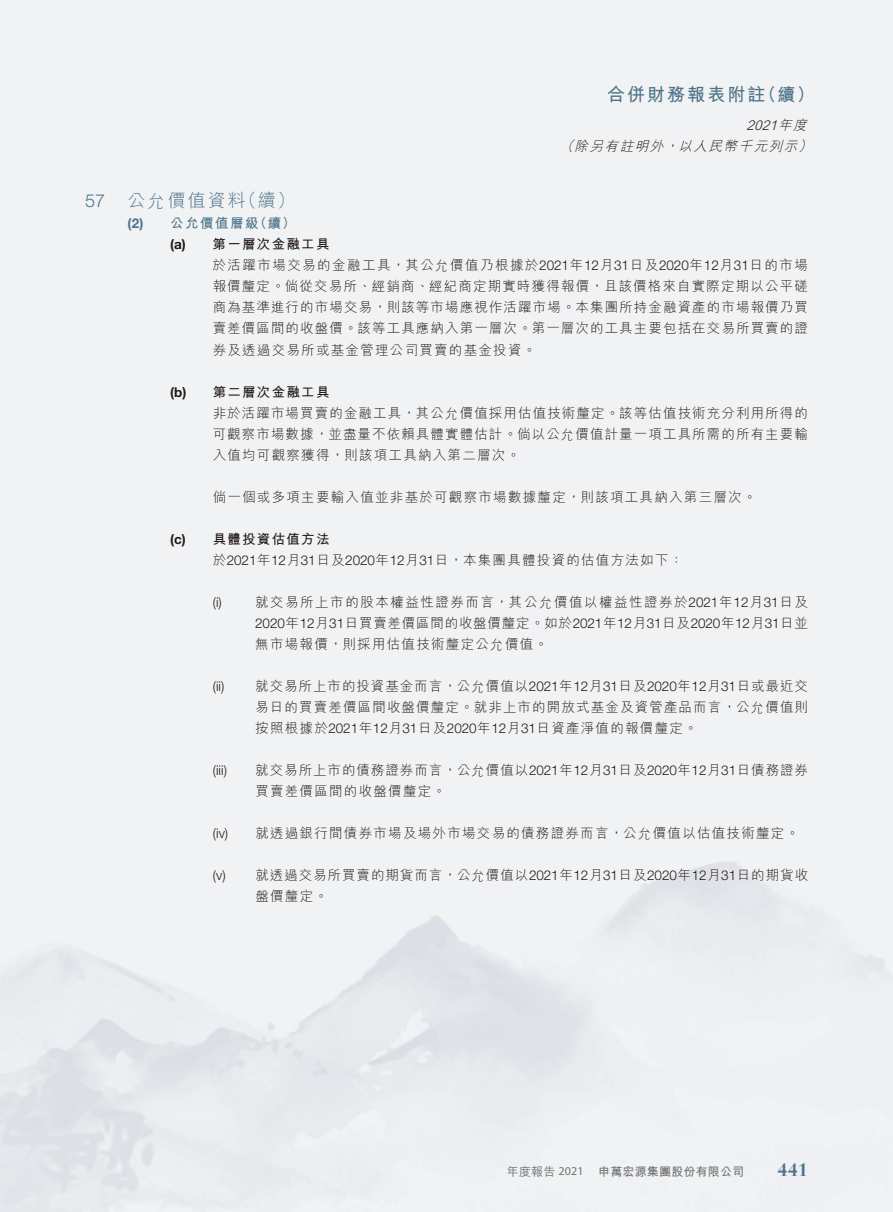
<style>
.page{position:relative;width:893px;height:1212px;background:#f0f1f4}
.page>*{position:absolute;margin:0;border:0;box-sizing:border-box;transform-origin:0 0}
.t1{font:700 18px "M Hei HK";letter-spacing:.115em;color:#4e738a}
.t2{font:300 18px "M Hei HK";letter-spacing:.115em;color:#4e738a}
.t3{font:700 18px "Bauer Bodoni";color:#4e738a}
.t4{font:300 13.5px/21px "M Hei HK";letter-spacing:.085em;color:#231916}
.t5{font:300 13.5px "M Hei HK";letter-spacing:.105em;color:#231916}
.t6{font:italic 300 13.5px/21px "M Hei HK";color:#231916}
.t7{font:300 13.5px "Helvetica Neue";letter-spacing:.005em;color:#231916}
.t8{font:700 13.5px "M Hei HK";letter-spacing:.115em;color:#4e738a}
.t9{font:700 13.5px "M Hei HK";letter-spacing:.095em;color:#231916}
.t10{font:700 12px "M Hei HK";letter-spacing:.015em;color:#727272}
.s1{font-family:"Helvetica Neue"}
.s2{font-family:"Helvetica Neue";font-weight:700}
.s3{font-weight:700}
.s4{font-weight:500}
.s5{font-family:"Myriad Pro";font-weight:400}
</style>
<div class="page">
<h1 class="t1" style="left:607px;top:81px;width:209px">合併財務報表附註（續）</h1>
<p class="t6" style="left:560px;top:114px;width:258px;text-indent:186px">2021年度（除另有註明外，以人民幣千元列示）</p>
<h1 class="t2" style="left:85px;top:188px;width:212px"><span class="s1">57</span> 公允價值資料（續）</h1>
<p class="t8" style="left:128px;top:214px;width:170px"><span class="s1">(2)</span> 公允價值層級（續）</p>
<p class="t9" style="left:170px;top:235px;width:161px"><span class="s1">(a)</span> 第一層次金融工具</p>
<p class="t5" style="left:213px;top:256px;width:597px">於活躍市場交易的金融工具，其公允價值乃根據於<span class="s1">2021</span>年<span class="s1">12</span>月<span class="s1">31</span>日及<span class="s1">2020</span>年<span class="s1">12</span>月<span class="s1">31</span>日的市場</p>
<p class="t4" style="left:213px;top:275px;width:597px">報價釐定。倘從交易所、經銷商、經紀商定期實時獲得報價，且該價格來自實際定期以公平磋</p>
<p class="t4" style="left:213px;top:296px;width:597px">商為基準進行的市場交易，則該等市場應視作活躍市場。本集團所持金融資產的市場報價乃買</p>
<p class="t4" style="left:213px;top:317px;width:597px">賣差價區間的收盤價。該等工具應納入第一層次。第一層次的工具主要包括在交易所買賣的證</p>
<p class="t4" style="left:213px;top:338px;width:325px">券及透過交易所或基金管理公司買賣的基金投資。</p>
<p class="t4" style="left:213px;top:380px;width:597px;text-indent:-43px"><span class="s2">(b)</span> <span class="s3">第二層次金融工具<br></span>非於活躍市場買賣的金融工具，其公允價值採用估值技術釐定。該等估值技術充分利用所得的可觀察市場數據，並盡量不依賴具體實體估計。倘以公允價值計量一項工具所需的所有主要輸入值均可觀察獲得，則該項工具納入第二層次。</p>
<p class="t4" style="left:213px;top:485px;width:545px">倘一個或多項主要輸入值並非基於可觀察市場數據釐定，則該項工具納入第三層次。</p>
<p class="t4" style="left:213px;top:527px;width:472px;text-indent:-43px"><span class="s2">(c)</span> <span class="s3">具體投資估值方法<br></span>於<span class="s1">2021</span>年<span class="s1">12</span>月<span class="s1">31</span>日及<span class="s1">2020</span>年<span class="s1">12</span>月<span class="s1">31</span>日，本集團具體投資的估值方法如下：</p>
<p class="t7" style="left:213px;top:593px;width:11px">(i)</p>
<p class="t4" style="left:255px;top:590px;width:554px;text-align:justify">就交易所上市的股本權益性證券而言，其公允價值以權益性證券於<span class="s1">2021</span>年<span class="s1">12</span>月<span class="s1">31</span>日及<span class="s1">2020</span>年<span class="s1">12</span>月<span class="s1">31</span>日買賣差價區間的收盤價釐定。如於<span class="s1">2021</span>年<span class="s1">12</span>月<span class="s1">31</span>日及<span class="s1">2020</span>年<span class="s1">12</span>月<span class="s1">31</span>日並無市場報價，則採用估值技術釐定公允價值。</p>
<p class="t7" style="left:213px;top:677px;width:13px">(ii)</p>
<p class="t4" style="left:255px;top:675px;width:554px;text-align:justify">就交易所上市的投資基金而言，公允價值以<span class="s1">2021</span>年<span class="s1">12</span>月<span class="s1">31</span>日及<span class="s1">2020</span>年<span class="s1">12</span>月<span class="s1">31</span>日或最近交易日的買賣差價區間收盤價釐定。就非上市的開放式基金及資管產品而言，公允價值則按照根據於<span class="s1">2021</span>年<span class="s1">12</span>月<span class="s1">31</span>日及<span class="s1">2020</span>年<span class="s1">12</span>月<span class="s1">31</span>日資產淨值的報價釐定。</p>
<p class="t7" style="left:213px;top:761px;width:16px">(iii)</p>
<p class="t4" style="left:255px;top:759px;width:554px">就交易所上市的債務證券而言，公允價值以<span class="s1">2021</span>年<span class="s1">12</span>月<span class="s1">31</span>日及<span class="s1">2020</span>年<span class="s1">12</span>月<span class="s1">31</span>日債務證券買賣差價區間的收盤價釐定。</p>
<p class="t7" style="left:213px;top:824px;width:17px">(iv)</p>
<p class="t4" style="left:255px;top:822px;width:545px">就透過銀行間債券市場及場外市場交易的債務證券而言，公允價值以估值技術釐定。</p>
<p class="t4" style="left:255px;top:864px;width:554px;text-indent:-43px"><span class="s1">(v)</span> 就透過交易所買賣的期貨而言，公允價值以<span class="s1">2021</span>年<span class="s1">12</span>月<span class="s1">31</span>日及<span class="s1">2020</span>年<span class="s1">12</span>月<span class="s1">31</span>日的期貨收盤價釐定。</p>
<p class="t10" style="left:507px;top:1163px;width:239px"><span class="s4">年度報告</span> <span class="s5">2021</span> 申萬宏源集團股份有限公司</p>
<h1 class="t3" style="left:777px;top:1159px;width:32px">441</h1>
</div>
